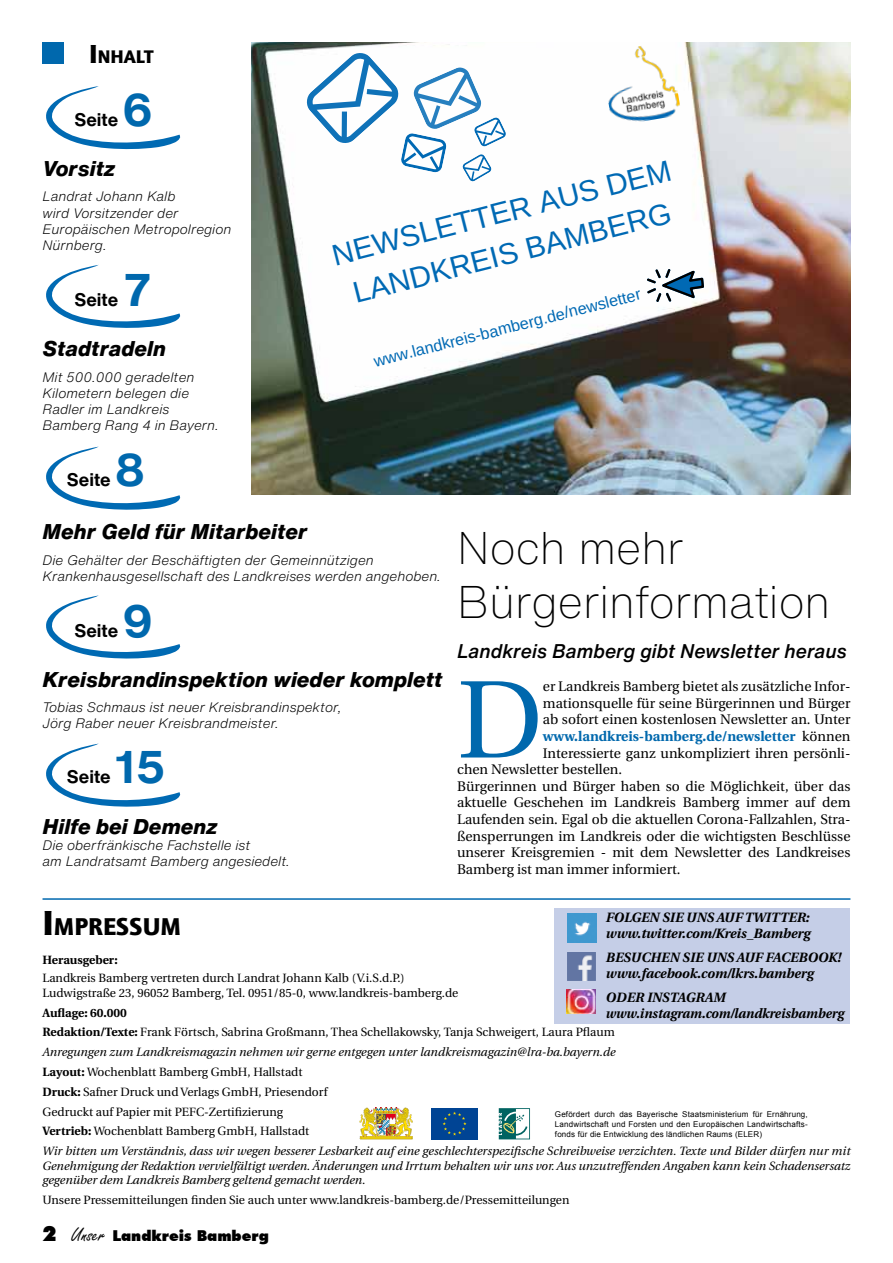
<style>
.page{position:relative;width:893px;height:1263px;background:#fff}
.page>*{position:absolute;margin:0;border:0;box-sizing:border-box;transform-origin:0 0}
.t1{font:110.1px "Utopia";color:#0068ad}
.t2{font:200 45px/54px "Helvetica Now Text";color:#000}
.t3{font:700 45px "Helvetica Now Text";color:#0068ad}
.t4{font:29.85px/41.2px "Arimo";color:#0069b4;text-align:center}
.t5{font:900 25.2px "Quay Sans EF";color:#000}
.t6{font:italic 700 expanded 21px "Helvetica Now Text";color:#000}
.t7{font:italic 500 19.5px "Helvetica Now Text";color:#000}
.t8{font:900 18.9px "Quay Sans EF";color:#000}
.t9{font:700 18px "Helvetica Now Text";color:#000}
.t10{font:16.2px "Arimo";color:#0069b4}
.t11{font:900 15px "Futura BT";color:#000}
.t12{font:13.8px "Utopia";color:#000}
.t13{font:700 13.8px "Utopia";color:#0068ad}
.t14{font:italic 300 13.5px/16.2px "Helvetica Now Text";color:#000}
.t15{font:italic 700 13.5px/16.2px "Utopia";color:#000}
.t16{font:italic 12px/19.8px "Utopia";color:#000}
.t17{font:12px/14.4px "Utopia";color:#000}
.t18{font:700 12px "Utopia";color:#000}
.t19{font:7.95px/10.1px "Arial";letter-spacing:.02em;color:#000}
.s1{font-size:27px}
.s2{font-weight:400;color:#000}
.s3{font-size:36px}
.s4{font-weight:700;font-style:normal}
.s5{font-style:normal}
.s6{font-size:21px}
.s7{font-family:"Freestyle Script";font-weight:400;font-size:21px}
</style>
<div class="page">
<svg style="left:46px;top:86px;width:135px;height:64px"></svg>
<div style="left:100px;top:78px;width:79px;height:54px;background:#fff"></div>
<div style="left:72px;top:100px;width:36px;height:33px;background:#fff"></div>
<div style="left:554px;top:908px;width:296px;height:115px;background:#c5cee7"></div>
<div style="left:43px;top:43px;width:21px;height:21px;background:#0068ad"></div>
<div style="left:431px;top:1108px;width:47px;height:31px;background:#004494"></div>
<svg style="left:443px;top:1112px;width:23px;height:23px"></svg>
<svg style="left:499px;top:1108px;width:31px;height:31px"></svg>
<img style="left:359px;top:1107px;width:54px;height:32px">
<img style="left:567px;top:953px;width:29px;height:27px">
<img style="left:567px;top:914px;width:29px;height:28px">
<svg style="left:46px;top:264px;width:135px;height:64px"></svg>
<div style="left:100px;top:257px;width:79px;height:54px;background:#fff"></div>
<div style="left:72px;top:278px;width:36px;height:34px;background:#fff"></div>
<svg style="left:46px;top:446px;width:135px;height:64px"></svg>
<div style="left:100px;top:439px;width:79px;height:54px;background:#fff"></div>
<div style="left:72px;top:460px;width:36px;height:33px;background:#fff"></div>
<svg style="left:46px;top:595px;width:135px;height:64px"></svg>
<div style="left:100px;top:588px;width:79px;height:54px;background:#fff"></div>
<div style="left:72px;top:609px;width:36px;height:33px;background:#fff"></div>
<svg style="left:46px;top:743px;width:135px;height:64px"></svg>
<div style="left:100px;top:736px;width:79px;height:54px;background:#fff"></div>
<div style="left:72px;top:757px;width:36px;height:33px;background:#fff"></div>
<hr style="left:43px;top:898px;width:807px;height:2px;background:#0068af">
<img style="left:567px;top:990px;width:29px;height:23px">
<img style="left:251px;top:43px;width:599px;height:452px">
<img style="left:600px;top:43px;width:82px;height:84px">
<svg style="left:305px;top:51px;width:201px;height:131px"></svg>
<svg style="left:644px;top:257px;width:64px;height:48px"></svg>
<h3 class="t8" style="left:89px;top:45px;width:66px"><span class="s1">I</span>NHALT</h3>
<h2 class="t3" style="left:123px;top:76px;width:31px">6</h2>
<h3 class="t9" style="left:74px;top:106px;width:45px">Seite</h3>
<h3 class="t6" style="left:43px;top:153px;width:74px">Vorsitz</h3>
<p class="t14" style="left:43px;top:188px;width:190px">Landrat Johann Kalb<br>wird Vorsitzender der<br>Europäischen Metropolregion<br>Nürnberg.</p>
<h3 class="t9" style="left:74px;top:286px;width:45px">Seite</h3>
<h2 class="t3" style="left:123px;top:256px;width:31px">7</h2>
<h3 class="t6" style="left:43px;top:333px;width:125px">Stadtradeln</h3>
<p class="t14" style="left:43px;top:368px;width:178px">Mit 500.000 geradelten<br>Kilometern belegen die<br>Radler im Landkreis<br>Bamberg Rang 4 in Bayern.</p>
<h2 class="t3" style="left:115px;top:437px;width:31px">8</h2>
<h3 class="t9" style="left:67px;top:466px;width:45px">Seite</h3>
<h3 class="t4" style="left:328px;top:235px;width:350px;rotate:-14deg">NEWSLETTER AUS DEM<br>LANDKREIS BAMBERG</h3>
<h3 class="t10" style="left:372px;top:352px;width:277px;rotate:-14deg">www.landkreis-bamberg.de/newsletter</h3>
<h3 class="t6" style="left:43px;top:516px;width:267px">Mehr Geld für Mitarbeiter</h3>
<p class="t14" style="left:43px;top:551px;width:400px">Die Gehälter der Beschäftigten der Gemeinnützigen<br>Krankenhausgesellschaft des Landkreises werden angehoben.</p>
<h2 class="t3" style="left:123px;top:587px;width:31px">9</h2>
<h3 class="t9" style="left:74px;top:617px;width:45px">Seite</h3>
<h3 class="t6" style="left:43px;top:664px;width:401px">Kreisbrandinspektion wieder komplett</h3>
<p class="t14" style="left:43px;top:699px;width:301px">Tobias Schmaus ist neuer Kreisbrandinspektor,<br>Jörg Raber neuer Kreisbrandmeister.</p>
<h2 class="t3" style="left:115px;top:733px;width:52px">15</h2>
<h3 class="t6" style="left:43px;top:810px;width:176px">Hilfe bei Demenz</h3>
<p class="t14" style="left:43px;top:837px;width:249px">Die oberfränkische Fachstelle ist<br>am Landratsamt Bamberg angesiedelt.</p>
<h3 class="t9" style="left:67px;top:763px;width:45px">Seite</h3>
<h2 class="t2" style="left:457px;top:519px;width:375px">Noch mehr<br>Bürgerinformation</h2>
<h3 class="t7" style="left:457px;top:636px;width:391px">Landkreis Bamberg gibt Newsletter heraus</h3>
<h1 class="t1" style="left:457px;top:659px;width:87px">D</h1>
<p class="t12" style="left:543px;top:679px;width:309px">er Landkreis Bamberg bietet als zusätzliche Infor-</p>
<p class="t12" style="left:543px;top:695px;width:309px">mationsquelle für seine Bürgerinnen und Bürger</p>
<p class="t12" style="left:543px;top:712px;width:309px">ab sofort einen kostenlosen Newsletter an. Unter</p>
<p class="t13" style="left:543px;top:728px;width:309px">www.landkreis-bamberg.de/newsletter <span class="s2">können</span></p>
<p class="t12" style="left:543px;top:745px;width:309px">Interessierte ganz unkompliziert ihren persönli-</p>
<p class="t12" style="left:457px;top:762px;width:167px">chen Newsletter bestellen.</p>
<p class="t12" style="left:457px;top:778px;width:395px">Bürgerinnen und Bürger haben so die Möglichkeit, über das</p>
<p class="t12" style="left:457px;top:795px;width:395px">aktuelle Geschehen im Landkreis Bamberg immer auf dem</p>
<p class="t12" style="left:457px;top:812px;width:395px">Laufenden sein. Egal ob die aktuellen Corona-Fallzahlen, Stra-</p>
<p class="t12" style="left:457px;top:828px;width:395px">ßensperrungen im Landkreis oder die wichtigsten Beschlüsse</p>
<p class="t12" style="left:457px;top:845px;width:395px">unserer Kreisgremien - mit dem Newsletter des Landkreises</p>
<p class="t12" style="left:457px;top:862px;width:225px">Bamberg ist man immer informiert.</p>
<h3 class="t5" style="left:43px;top:911px;width:140px"><span class="s3">I</span>MPRESSUM</h3>
<p class="t18" style="left:43px;top:952px;width:77px">Herausgeber:</p>
<p class="t17" style="left:43px;top:971px;width:417px">Landkreis Bamberg vertreten durch Landrat Johann Kalb (V.i.S.d.P.)<br>Ludwigstraße 23, 96052 Bamberg, Tel. 0951/85-0, www.landkreis-bamberg.de</p>
<p class="t16" style="left:43px;top:1003px;width:809px"><span class="s4">Auflage: 60.000<br>Redaktion/Texte:</span> <span class="s5">Frank Förtsch, Sabrina Großmann, Thea Schellakowsky, Tanja Schweigert, Laura Pflaum<br></span>Anregungen zum Landkreismagazin nehmen wir gerne entgegen unter landkreismagazin@lra-ba.bayern.de<br><span class="s4">Layout:</span> <span class="s5">Wochenblatt Bamberg GmbH, Hallstadt<br></span><span class="s4">Druck:</span> <span class="s5">Safner Druck und Verlags GmbH, Priesendorf<br>Gedruckt auf Papier mit PEFC-Zertifizierung<br></span><span class="s4">Vertrieb:</span> <span class="s5">Wochenblatt Bamberg GmbH, Hallstadt<br></span>Wir bitten um Verständnis, dass wir wegen besserer Lesbarkeit auf eine geschlechterspezifische Schreibweise verzichten. Texte und Bilder dürfen nur mit</p>
<p class="t16" style="left:43px;top:1158px;width:809px;line-height:14.4px">Genehmigung der Redaktion vervielfältigt werden. Änderungen und Irrtum behalten wir uns vor. Aus unzutreffenden Angaben kann kein Schadensersatz gegenüber dem Landkreis Bamberg geltend gemacht werden.</p>
<p class="t17" style="left:43px;top:1193px;width:528px">Unsere Pressemitteilungen finden Sie auch unter www.landkreis-bamberg.de/Pressemitteilungen</p>
<p class="t15" style="left:606px;top:909px;width:207px">Folgen Sie uns auf Twitter: www.twitter.com/Kreis_Bamberg</p>
<p class="t15" style="left:606px;top:949px;width:237px">Besuchen Sie uns auf Facebook! www.facebook.com/lkrs.bamberg</p>
<p class="t15" style="left:606px;top:989px;width:241px">Oder Instagram www.instagram.com/landkreisbamberg</p>
<p class="t19" style="left:555px;top:1109px;width:254px;text-align:justify">Gefördert durch das Bayerische Staatsministerium für Ernährung, Landwirtschaft und Forsten und den Europäischen Landwirtschafts&shy;fonds für die Entwicklung des ländlichen Raums (ELER)</p>
<p class="t19" style="left:359px;top:1150px;width:254px">Gefördert durch das Bayerische Staatsministerium für Ernährung,<br>Landwirtschaft und Forsten und den Europäischen Landwirtschafts-</p>
<p class="t11" style="left:43px;top:1226px;width:228px"><span class="s6">2</span> <span class="s7">Unser</span> Landkreis Bamberg</p>
</div>
